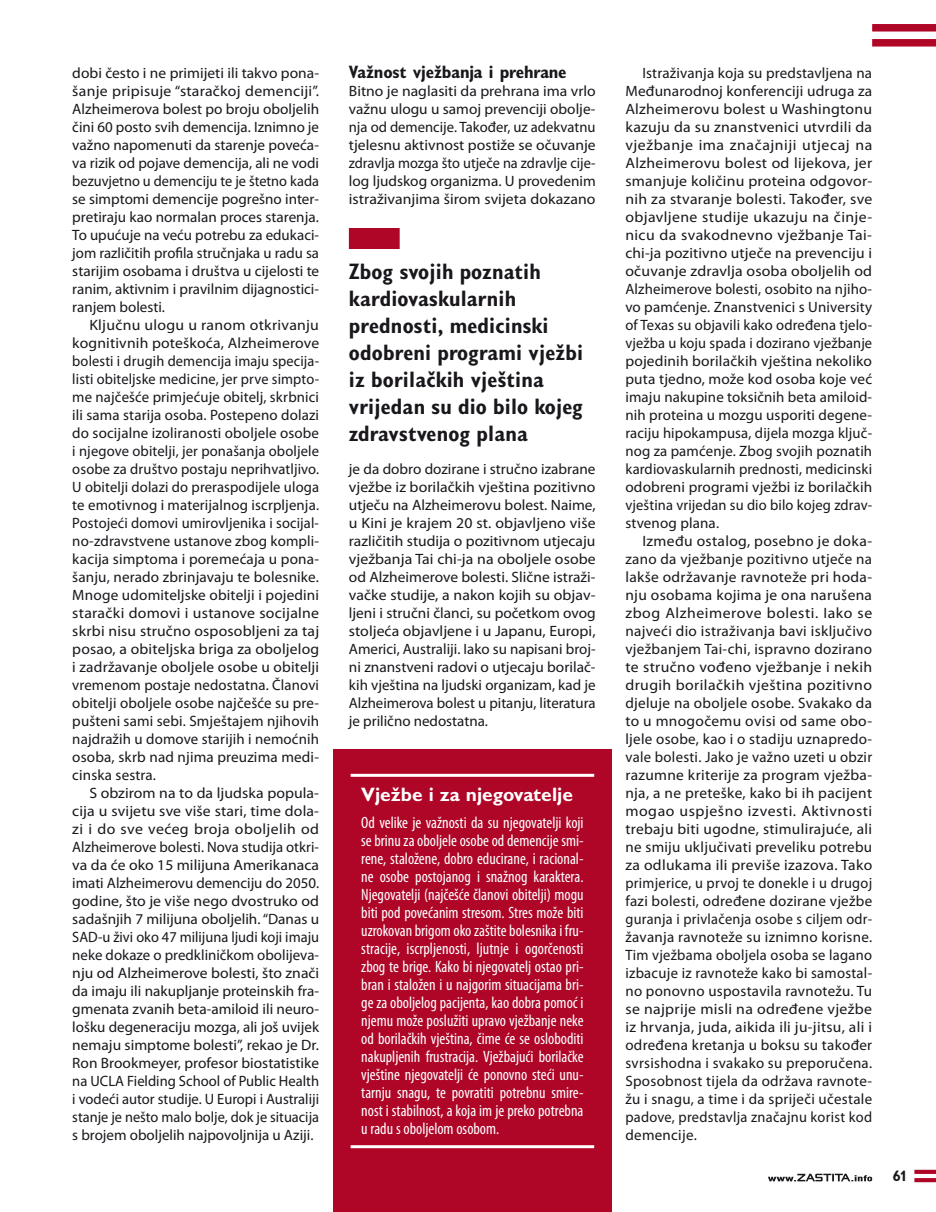
<style>
.page{position:relative;width:936px;height:1212px;background:#fff}
.page>*{position:absolute;margin:0;border:0;box-sizing:border-box;transform-origin:0 0}
.t1{font:700 condensed 22.5px/27px "Gill Sans Display MT Pro";letter-spacing:.01em;color:#1a171c}
.t2{font:700 19.5px "Gill Sans MT Pro";color:#fff}
.t3{font:700 condensed 18px "Gill Sans MT Pro";letter-spacing:-.01em;color:#1a171c}
.t4{font:condensed 16.5px/18px "Myriad Pro";color:#fff;text-align:justify}
.t5{font:15px/18px "Myriad Pro";letter-spacing:.005em;color:#1a171c;text-align:justify}
.t6{font:15px/18px "Myriad Pro";letter-spacing:.005em;color:#1a171c;text-align:justify;scale:1.05 1}
.t7{font:15px/18px "Myriad Pro";letter-spacing:.005em;color:#1a171c;text-align:justify;scale:1.04 1}
.t8{font:700 15px "Gill Sans Display MT Pro";color:#1a171c}
</style>
<div class="page">
<svg style="left:914px;top:1170px;width:21px;height:4px"></svg>
<svg style="left:914px;top:1178px;width:21px;height:4px"></svg>
<div style="left:872px;top:24px;width:63px;height:8px;background:#af0527"></div>
<div style="left:872px;top:39px;width:63px;height:8px;background:#af0527"></div>
<svg style="left:768px;top:1174px;width:104px;height:7px"></svg>
<div style="left:333px;top:749px;width:278px;height:463px;background:#af0527"></div>
<div style="left:349px;top:228px;width:50px;height:21px;background:#af0527"></div>
<hr style="left:350px;top:774px;width:244px;height:3px;background:#fff">
<hr style="left:350px;top:1145px;width:244px;height:3px;background:#fff">
<p class="t3" style="left:349px;top:61px;width:219px">Važnost vježbanja i prehrane</p>
<p class="t7" style="left:349px;top:81px;width:239px">Bitno je naglasiti da prehrana ima vrlo važnu ulogu u samoj prevenciji obolje&shy;nja od demencije. Također, uz adekvatnu tjelesnu aktivnost postiže se očuvanje zdravlja mozga što utječe na zdravlje cije&shy;log ljudskog organizma. U provedenim istraživanjima širom svijeta dokazano</p>
<p class="t5" style="left:72px;top:63px;width:248px">dobi često i ne primijeti ili takvo pona&shy;šanje pripisuje “staračkoj demenciji”.<br>Alzheimerova bolest po broju oboljelih čini 60 posto svih demencija. Iznimno je važno napomenuti da starenje poveća&shy;va rizik od pojave demencija, ali ne vodi bezuvjetno u demenciju te je štetno kada se simptomi demencije pogrešno inter&shy;pretiraju kao normalan proces starenja.<br>To upućuje na veću potrebu za edukaci&shy;jom različitih profila stručnjaka u radu sa starijim osobama i društva u cijelosti te ranim, aktivnim i pravilnim dijagnostici&shy;ranjem bolesti.</p>
<p class="t6" style="left:72px;top:315px;width:237px;text-indent:17px">Ključnu ulogu u ranom otkrivanju kognitivnih poteškoća, Alzheimerove bolesti i drugih demencija imaju specija&shy;listi obiteljske medicine, jer prve simpto&shy;me najčešće primjećuje obitelj, skrbnici ili sama starija osoba. Postepeno dolazi do socijalne izoliranosti oboljele osobe i njegove obitelji, jer ponašanja oboljele osobe za društvo postaju neprihvatljivo.<br>U obitelji dolazi do preraspodijele uloga te emotivnog i materijalnog iscrpljenja.<br>Postojeći domovi umirovljenika i socijal&shy;no-zdravstvene ustanove zbog kompli&shy;kacija simptoma i poremećaja u pona&shy;šanju, nerado zbrinjavaju te bolesnike.<br>Mnoge udomiteljske obitelji i pojedini starački domovi i ustanove socijalne skrbi nisu stručno osposobljeni za taj posao, a obiteljska briga za oboljelog i zadržavanje oboljele osobe u obitelji vremenom postaje nedostatna. Članovi obitelji oboljele osobe najčešće su pre&shy;pušteni sami sebi. Smještajem njihovih najdražih u domove starijih i nemoćnih osoba, skrb nad njima preuzima medi&shy;cinska sestra.</p>
<p class="t6" style="left:72px;top:783px;width:237px;text-indent:17px">S obzirom na to da ljudska popula&shy;cija u svijetu sve više stari, time dola&shy;zi i do sve većeg broja oboljelih od Alzheimerove bolesti. Nova studija otkri&shy;va da će oko 15 milijuna Amerikanaca imati Alzheimerovu demenciju do 2050. godine, što je više nego dvostruko od sadašnjih 7 milijuna oboljelih. “Danas u SAD-u živi oko 47 milijuna ljudi koji imaju neke dokaze o predkliničkom obolijeva&shy;nju od Alzheimerove bolesti, što znači da imaju ili nakupljanje proteinskih fra&shy;gmenata zvanih beta-amiloid ili neuro&shy;lošku degeneraciju mozga, ali još uvijek nemaju simptome bolesti”, rekao je Dr.<br>Ron Brookmeyer, profesor biostatistike na UCLA Fielding School of Public Health i vodeći autor studije. U Europi i Australiji stanje je nešto malo bolje, dok je situacija s brojem oboljelih najpovoljnija u Aziji.</p>
<h2 class="t2" style="left:361px;top:783px;width:213px">Vježbe i za njegovatelje</h2>
<h1 class="t1" style="left:349px;top:258px;width:236px">Zbog svojih poznatih kardiovaskularnih prednosti, medicinski odobreni programi vježbi iz borilačkih vještina vrijedan su dio bilo kojeg zdravstvenog plana</h1>
<p class="t5" style="left:349px;top:459px;width:248px">je da dobro dozirane i stručno izabrane vježbe iz borilačkih vještina pozitivno utječu na Alzheimerovu bolest. Naime, u Kini je krajem 20 st. objavljeno više različitih studija o pozitivnom utjecaju vježbanja Tai chi-ja na oboljele osobe od Alzheimerove bolesti. Slične istraži&shy;vačke studije, a nakon kojih su objav&shy;ljeni i stručni članci, su početkom ovog stoljeća objavljene i u Japanu, Europi, Americi, Australiji. Iako su napisani broj&shy;ni znanstveni radovi o utjecaju borilač&shy;kih vještina na ljudski organizam, kad je Alzheimerova bolest u pitanju, literatura je prilično nedostatna.</p>
<p class="t4" style="left:361px;top:813px;width:224px">Od velike je važnosti da su njegovatelji koji se brinu za oboljele osobe od demencije smi&shy;rene, staložene, dobro educirane, i racional&shy;ne osobe postojanog i snažnog karaktera.<br>Njegovatelji (najčešće članovi obitelji) mogu biti pod povećanim stresom. Stres može biti uzrokovan brigom oko zaštite bolesnika i fru&shy;stracije, iscrpljenosti, ljutnje i ogorčenosti zbog te brige. Kako bi njegovatelj ostao pri&shy;bran i staložen i u najgorim situacijama bri&shy;ge za oboljelog pacijenta, kao dobra pomoć i njemu može poslužiti upravo vježbanje neke od borilačkih vještina, čime će se osloboditi nakupljenih frustracija. Vježbajući borilačke vještine njegovatelji će ponovno steći unu&shy;tarnju snagu, te povratiti potrebnu smire&shy;nost i stabilnost, a koja im je preko potrebna u radu s oboljelom osobom.</p>
<p class="t5" style="left:625px;top:63px;width:248px;text-indent:17px">Istraživanja koja su predstavljena na Međunarodnoj konferenciji udruga za Alzheimerovu bolest u Washingtonu kazuju da su znanstvenici utvrdili da vježbanje ima značajniji utjecaj na Alzheimerovu bolest od lijekova, jer smanjuje količinu proteina odgovor&shy;nih za stvaranje bolesti. Također, sve objavljene studije ukazuju na činje&shy;nicu da svakodnevno vježbanje Tai&shy;chi-ja pozitivno utječe na prevenciju i očuvanje zdravlja osoba oboljelih od Alzheimerove bolesti, osobito na njiho&shy;vo pamćenje. Znanstvenici s University of Texas su objavili kako određena tjelo&shy;vježba u koju spada i dozirano vježbanje pojedinih borilačkih vještina nekoliko puta tjedno, može kod osoba koje već imaju nakupine toksičnih beta amiloid&shy;nih proteina u mozgu usporiti degene&shy;raciju hipokampusa, dijela mozga ključ&shy;nog za pamćenje. Zbog svojih poznatih kardiovaskularnih prednosti, medicinski odobreni programi vježbi iz borilačkih vještina vrijedan su dio bilo kojeg zdrav&shy;stvenog plana.</p>
<p class="t7" style="left:625px;top:531px;width:239px;text-indent:17px">Između ostalog, posebno je doka&shy;zano da vježbanje pozitivno utječe na lakše održavanje ravnoteže pri hoda&shy;nju osobama kojima je ona narušena zbog Alzheimerove bolesti. Iako se najveći dio istraživanja bavi isključivo vježbanjem Tai-chi, ispravno dozirano te stručno vođeno vježbanje i nekih drugih borilačkih vještina pozitivno djeluje na oboljele osobe. Svakako da to u mnogočemu ovisi od same obo&shy;ljele osobe, kao i o stadiju uznapredo&shy;vale bolesti. Jako je važno uzeti u obzir razumne kriterije za program vježba&shy;nja, a ne preteške, kako bi ih pacijent mogao uspješno izvesti. Aktivnosti trebaju biti ugodne, stimulirajuće, ali ne smiju uključivati preveliku potrebu za odlukama ili previše izazova. Tako primjerice, u prvoj te donekle i u drugoj fazi bolesti, određene dozirane vježbe guranja i privlačenja osobe s ciljem odr&shy;žavanja ravnoteže su iznimno korisne.<br>Tim vježbama oboljela osoba se lagano izbacuje iz ravnoteže kako bi samostal&shy;no ponovno uspostavila ravnotežu. Tu se najprije misli na određene vježbe iz hrvanja, juda, aikida ili ju-jitsu, ali i određena kretanja u boksu su također svrsishodna i svakako su preporučena.<br>Sposobnost tijela da održava ravnote&shy;žu i snagu, a time i da spriječi učestale padove, predstavlja značajnu korist kod demencije.</p>
<p class="t8" style="left:892px;top:1167px;width:15px">61</p>
</div>
